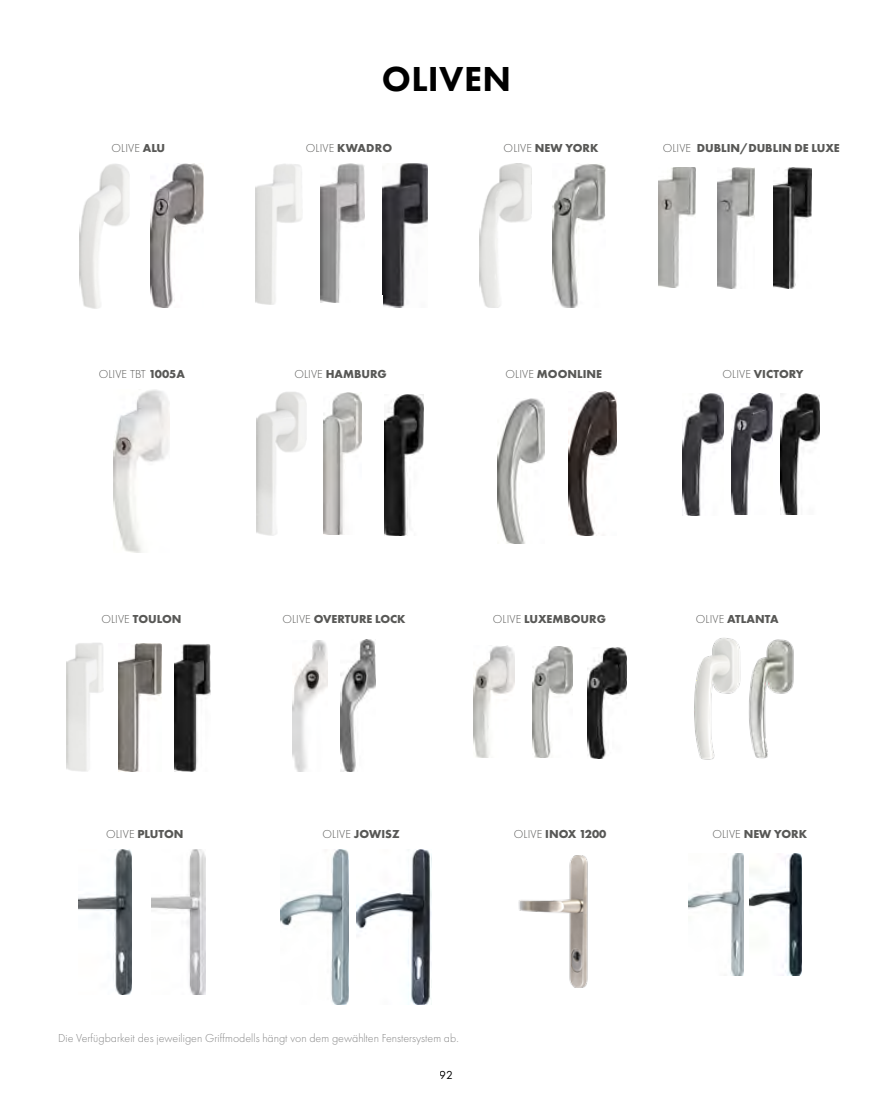
<style>
.page{position:relative;width:893px;height:1106px;background:#fff}
.page>*{position:absolute;margin:0;border:0;box-sizing:border-box;transform-origin:0 0}
.t1{font:800 36px "Futura PT";letter-spacing:.01em;color:#000}
.t2{font:700 12px "Futura PT";color:#585856}
.t3{font:300 12px "Futura PT";color:#878787}
.t4{font:300 12px "Futura PT";letter-spacing:.01em;color:#585856}
.t5{font:12px "Futura PT";color:#000}
.s1{font-weight:700}
.s2{font-weight:300}
</style>
<div class="page">
<img style="left:749px;top:853px;width:53px;height:122px">
<img style="left:518px;top:855px;width:70px;height:132px">
<img style="left:357px;top:849px;width:75px;height:155px">
<img style="left:78px;top:849px;width:53px;height:145px">
<img style="left:152px;top:849px;width:53px;height:145px">
<svg style="left:280px;top:849px;width:69px;height:156px"></svg>
<svg style="left:688px;top:853px;width:56px;height:123px"></svg>
<img style="left:118px;top:644px;width:44px;height:127px">
<img style="left:175px;top:644px;width:35px;height:127px">
<img style="left:67px;top:643px;width:37px;height:128px">
<img style="left:293px;top:640px;width:35px;height:131px">
<img style="left:341px;top:640px;width:35px;height:132px">
<img style="left:587px;top:647px;width:40px;height:111px">
<img style="left:532px;top:647px;width:40px;height:110px">
<img style="left:473px;top:645px;width:42px;height:113px">
<img style="left:552px;top:164px;width:54px;height:144px">
<img style="left:479px;top:163px;width:52px;height:145px">
<img style="left:150px;top:163px;width:54px;height:145px">
<img style="left:80px;top:164px;width:50px;height:144px">
<img style="left:382px;top:163px;width:45px;height:144px">
<img style="left:256px;top:164px;width:46px;height:141px">
<img style="left:320px;top:163px;width:45px;height:139px">
<img style="left:498px;top:398px;width:47px;height:146px">
<img style="left:568px;top:391px;width:49px;height:144px">
<img style="left:324px;top:392px;width:38px;height:142px">
<img style="left:385px;top:394px;width:39px;height:142px">
<img style="left:256px;top:392px;width:51px;height:143px">
<img style="left:114px;top:389px;width:55px;height:163px">
<img style="left:718px;top:167px;width:37px;height:121px">
<img style="left:659px;top:167px;width:36px;height:120px">
<img style="left:774px;top:167px;width:38px;height:121px">
<img style="left:780px;top:393px;width:39px;height:122px">
<img style="left:731px;top:393px;width:42px;height:122px">
<img style="left:683px;top:393px;width:41px;height:122px">
<img style="left:694px;top:637px;width:100px;height:123px">
<h1 class="t1" style="left:382px;top:57px;width:131px">OLIVEN</h1>
<p class="t4" style="left:112px;top:141px;width:55px">OLIVE <span class="s1">ALU</span></p>
<p class="t2" style="left:306px;top:140px;width:88px"><span class="s2">OLIVE</span> KWADRO</p>
<p class="t2" style="left:504px;top:140px;width:96px"><span class="s2">OLIVE</span> NEW YORK</p>
<p class="t2" style="left:663px;top:140px;width:179px"><span class="s2">OLIVE</span> DUBLIN/DUBLIN DE LUXE</p>
<p class="t4" style="left:99px;top:367px;width:88px">OLIVE TBT <span class="s1">1005A</span></p>
<p class="t2" style="left:294px;top:366px;width:94px"><span class="s2">OLIVE</span> HAMBURG</p>
<p class="t2" style="left:506px;top:366px;width:98px"><span class="s2">OLIVE</span> MOONLINE</p>
<p class="t2" style="left:722px;top:366px;width:82px"><span class="s2">OLIVE</span> VICTORY</p>
<p class="t2" style="left:101px;top:611px;width:82px"><span class="s2">OLIVE</span> TOULON</p>
<p class="t2" style="left:282px;top:611px;width:125px"><span class="s2">OLIVE</span> OVERTURE LOCK</p>
<p class="t2" style="left:493px;top:611px;width:115px"><span class="s2">OLIVE</span> LUXEMBOURG</p>
<p class="t2" style="left:106px;top:826px;width:79px"><span class="s2">OLIVE</span> PLUTON</p>
<p class="t2" style="left:323px;top:826px;width:79px"><span class="s2">OLIVE</span> JOWISZ</p>
<p class="t2" style="left:514px;top:826px;width:94px"><span class="s2">OLIVE</span> INOX 1200</p>
<p class="t3" style="left:58px;top:1031px;width:402px">Die Verfügbarkeit des jeweiligen Griffmodells hängt von dem gewählten Fenstersystem ab.</p>
<p class="t5" style="left:440px;top:1067px;width:15px">92</p>
<p class="t2" style="left:696px;top:611px;width:84px"><span class="s2">OLIVE</span> ATLANTA</p>
<p class="t2" style="left:712px;top:826px;width:96px"><span class="s2">OLIVE</span> NEW YORK</p>
</div>
